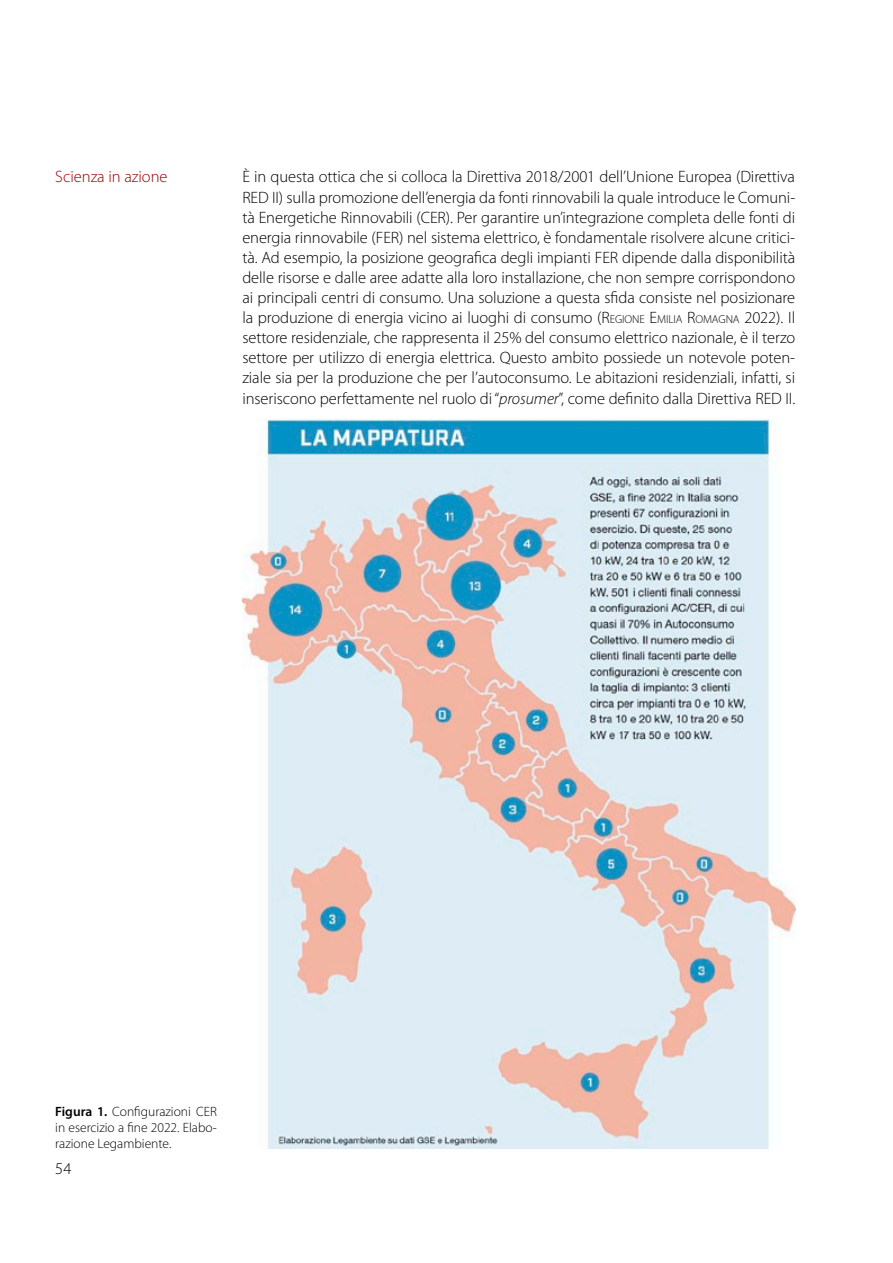
<style>
.page{position:relative;width:893px;height:1263px;background:#fff}
.page>*{position:absolute;margin:0;border:0;box-sizing:border-box;transform-origin:0 0}
.t1{font:300 16.5px/20.1px "Myriad Pro";letter-spacing:-.005em;color:#000;text-align:justify}
.t2{font:300 16.5px "Myriad Pro";color:#950000}
.t3{font:300 13.5px/16.2px "Myriad Pro";color:#000;text-align:justify}
.s1{font-style:inherit}
.s2{font-size:11.55px}
.s3{font-style:italic}
.s4{font-weight:600}
</style>
<div class="page">
<img style="left:242px;top:418px;width:553px;height:730px">
<p class="t2" style="left:55px;top:167px;width:114px">Scienza in azione</p>
<p class="t1" style="left:242px;top:167px;width:554px">È in questa ottica che si colloca la Direttiva 2018/2001 dell’Unione Europea (Direttiva RED II) sulla promozione dell’energia da fonti rinnovabili la quale introduce le Comuni&shy;tà Energetiche Rinnovabili (CER). Per garantire un’integrazione completa delle fonti di energia rinnovabile (FER) nel sistema elettrico, è fondamentale risolvere alcune critici&shy;tà. Ad esempio, la posizione geografica degli impianti FER dipende dalla disponibilità delle risorse e dalle aree adatte alla loro installazione, che non sempre corrispondono ai principali centri di consumo. Una soluzione a questa sfida consiste nel posizionare la produzione di energia vicino ai luoghi di consumo (<span class="s1">R</span><span class="s2">EGIONE</span> <span class="s1">E</span><span class="s2">MILIA</span> <span class="s1">R</span><span class="s2">OMAGNA</span> <span class="s1">2022</span>). Il settore residenziale, che rappresenta il 25% del consumo elettrico nazionale, è il terzo settore per utilizzo di energia elettrica. Questo ambito possiede un notevole poten&shy;ziale sia per la produzione che per l’autoconsumo. Le abitazioni residenziali, infatti, si inseriscono perfettamente nel ruolo di “<span class="s3">prosumer</span>”, come definito dalla Direttiva RED II.</p>
<p class="t3" style="left:55px;top:1103px;width:163px"><span class="s4">Figura 1.</span> Configurazioni CER in esercizio a fine 2022. Elabo&shy;razione Legambiente.</p>
<p class="t1" style="left:55px;top:1158px;width:18px">54</p>
</div>
